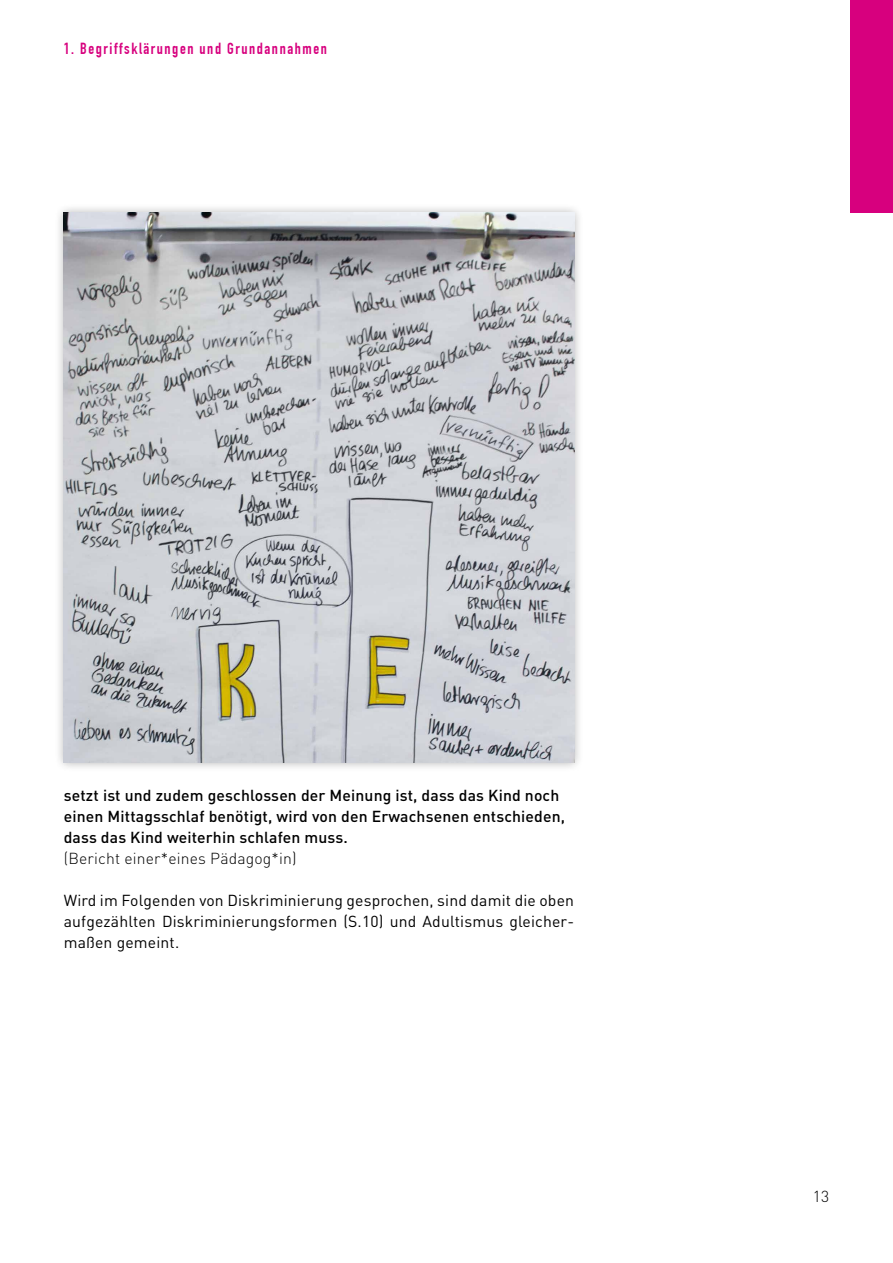
<style>
.page{position:relative;width:893px;height:1263px;background:#fff}
.page>*{position:absolute;margin:0;border:0;box-sizing:border-box;transform-origin:0 0}
.t1{font:500 15.75px/21px "DIN";letter-spacing:.01em;color:#000}
.t2{font:15.75px/21px "DIN";letter-spacing:.01em;color:#000;text-align:justify}
.t3{font:700 15.75px "DIN Condensed";letter-spacing:.1em;color:#d7007e}
.t4{font:300 15.75px "DIN";letter-spacing:.01em;color:#000}
</style>
<div class="page">
<div style="left:850px;top:0;width:43px;height:213px;background:#d7007e"></div>
<div style="left:54px;top:203px;width:530px;height:569px;background:#000;opacity:.3"></div>
<img style="left:64px;top:213px;width:510px;height:549px">
<p class="t3" style="left:64px;top:39px;width:265px">1. Begriffsklärungen und Grundannahmen</p>
<p class="t1" style="left:64px;top:784px;width:503px">setzt ist und zudem geschlossen der Meinung ist, dass das Kind noch einen Mittagsschlaf benötigt, wird von den Erwachsenen entschieden, dass das Kind weiterhin schlafen muss.</p>
<p class="t4" style="left:64px;top:848px;width:234px">(Bericht einer*eines Pädagog*in)</p>
<p class="t2" style="left:64px;top:889px;width:512px">Wird im Folgenden von Diskriminierung gesprochen, sind damit die oben aufgezählten Diskriminierungsformen (S.10) und Adultismus gleicher&shy;maßen gemeint.</p>
<p class="t4" style="left:813px;top:1186px;width:18px">13</p>
</div>
